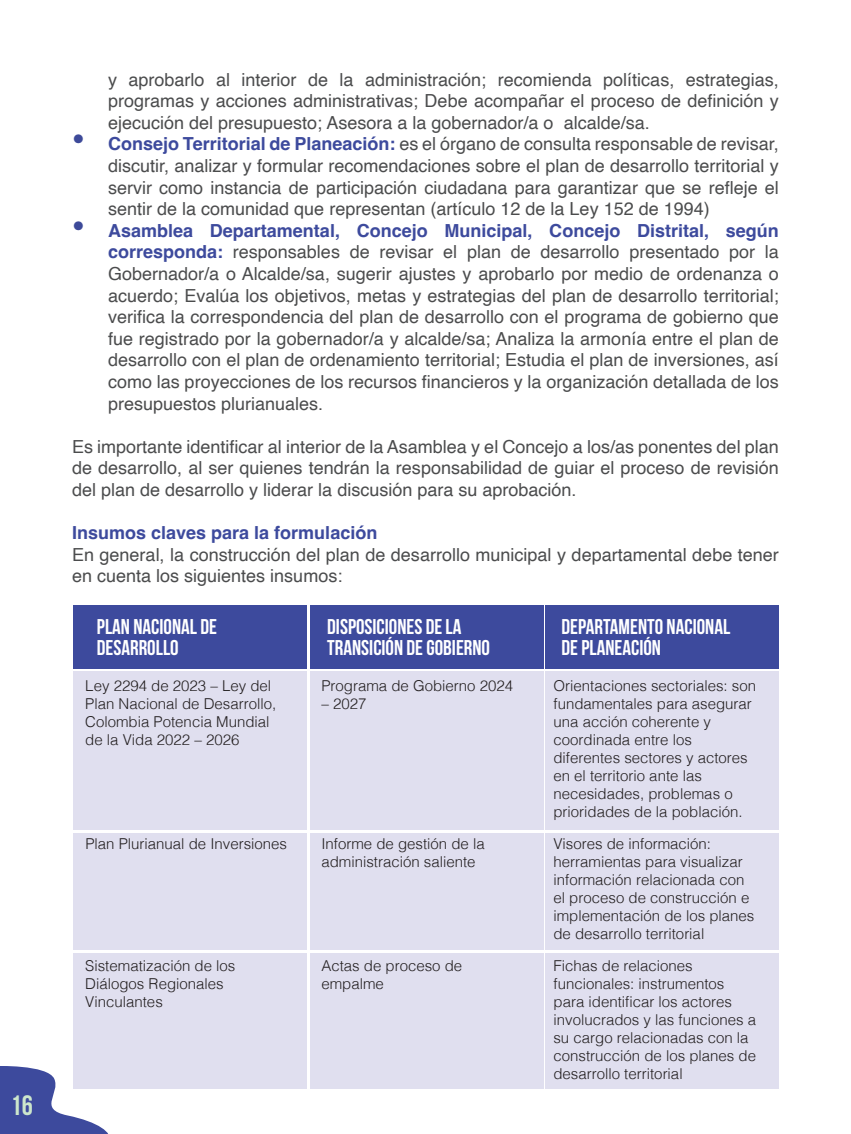
<style>
.page{position:relative;width:851px;height:1134px;background:#fff}
.page>*{position:absolute;margin:0;border:0;box-sizing:border-box;transform-origin:0 0}
.t1{font:700 28px "Bebas Neue";color:#cce6cc}
.t2{font:700 21.4px/21.4px "Bebas Neue";color:#fff}
.Estilo_de_párrafo_1{font:18px/21.6px "Helvetica";color:#4b4c4d;text-align:justify}
.Estilo_de_párrafo_1-2{font:700 18px "Helvetica";color:#3d4a9d}
.t3{font:300 15px/18px "Helvetica";color:#231f20}
.s1{font-family:"Bebas Neue";font-weight:700;font-size:32px;color:#3d4a99}
.s2{font-weight:700;color:#3d4a9d}
</style>
<div class="page">
<svg style="left:0;top:1066px;width:108px;height:68px"></svg>
<div style="left:73px;top:605px;width:234px;height:64px;background:#3d4a9d"></div>
<div style="left:310px;top:605px;width:233px;height:64px;background:#3d4a9d"></div>
<div style="left:545px;top:605px;width:234px;height:64px;background:#3d4a9d"></div>
<div style="left:73px;top:671px;width:234px;height:159px;background:#e0dfef"></div>
<div style="left:310px;top:671px;width:233px;height:159px;background:#e0dfef"></div>
<div style="left:545px;top:671px;width:234px;height:159px;background:#e0dfef"></div>
<div style="left:73px;top:833px;width:234px;height:117px;background:#e0dfef"></div>
<div style="left:310px;top:833px;width:233px;height:117px;background:#e0dfef"></div>
<div style="left:545px;top:833px;width:234px;height:117px;background:#e0dfef"></div>
<div style="left:73px;top:953px;width:234px;height:136px;background:#e0dfef"></div>
<div style="left:310px;top:953px;width:233px;height:136px;background:#e0dfef"></div>
<div style="left:545px;top:953px;width:234px;height:136px;background:#e0dfef"></div>
<h1 class="t1" style="left:11px;top:1090px;width:24px">16</h1>
<p class="Estilo_de_párrafo_1" style="left:108px;top:69px;width:672px">y aprobarlo al interior de la administración; recomienda políticas, estrategias, programas y acciones administrativas; Debe acompañar el proceso de definición y ejecución del presupuesto; Asesora a la gobernador/a o alcalde/sa.</p>
<p class="Estilo_de_párrafo_1" style="left:108px;top:134px;width:672px;text-indent:-36px"><span class="s1">•</span> <span class="s2">Consejo Territorial de Planeación:</span> es el órgano de consulta responsable de revisar, discutir, analizar y formular recomendaciones sobre el plan de desarrollo territorial y servir como instancia de participación ciudadana para garantizar que se refleje el sentir de la comunidad que representan (artículo 12 de la Ley 152 de 1994)</p>
<p class="Estilo_de_párrafo_1" style="left:108px;top:220px;width:672px;text-indent:-36px"><span class="s1">•</span> <span class="s2">Asamblea Departamental, Concejo Municipal, Concejo Distrital, según corresponda:</span> responsables de revisar el plan de desarrollo presentado por la Gobernador/a o Alcalde/sa, sugerir ajustes y aprobarlo por medio de ordenanza o acuerdo; Evalúa los objetivos, metas y estrategias del plan de desarrollo territorial; verifica la correspondencia del plan de desarrollo con el programa de gobierno que fue registrado por la gobernador/a y alcalde/sa; Analiza la armonía entre el plan de desarrollo con el plan de ordenamiento territorial; Estudia el plan de inversiones, así como las proyecciones de los recursos financieros y la organización detallada de los presupuestos plurianuales.</p>
<p class="Estilo_de_párrafo_1" style="left:72px;top:436px;width:708px">Es importante identificar al interior de la Asamblea y el Concejo a los/as ponentes del plan de desarrollo, al ser quienes tendrán la responsabilidad de guiar el proceso de revisión del plan de desarrollo y liderar la discusión para su aprobación.</p>
<p class="Estilo_de_párrafo_1-2" style="left:72px;top:522px;width:307px">Insumos claves para la formulación</p>
<p class="Estilo_de_párrafo_1" style="left:72px;top:544px;width:708px">En general, la construcción del plan de desarrollo municipal y departamental debe tener en cuenta los siguientes insumos:</p>
<p class="t2" style="left:97px;top:616px;width:122px">PLAN NACIONAL DE<br>DESARROLLO</p>
<p class="t2" style="left:327px;top:616px;width:164px">DISPOSICIONES DE LA<br>TRANSICIÓN DE GOBIERNO</p>
<p class="t2" style="left:561px;top:616px;width:170px">DEPARTAMENTO NACIONAL<br>DE PLANEACIÓN</p>
<p class="t3" style="left:85px;top:675px;width:192px">Ley 2294 de 2023 – Ley del<br>Plan Nacional de Desarrollo,<br>Colombia Potencia Mundial de la Vida 2022 – 2026</p>
<p class="t3" style="left:553px;top:675px;width:204px">Orientaciones sectoriales: son fundamentales para asegurar una acción coherente y coordinada entre los diferentes sectores y actores en el territorio ante las necesidades, problemas o prioridades de la población.</p>
<p class="t3" style="left:553px;top:834px;width:202px">Visores de información: herramientas para visualizar información relacionada con el proceso de construcción e implementación de los planes de desarrollo territorial</p>
<p class="t3" style="left:321px;top:675px;width:193px">Programa de Gobierno 2024</p>
<p class="t3" style="left:321px;top:693px;width:47px">– 2027</p>
<p class="t3" style="left:321px;top:834px;width:165px">Informe de gestión de la administración saliente</p>
<p class="t3" style="left:85px;top:834px;width:203px">Plan Plurianual de Inversiones</p>
<p class="t3" style="left:85px;top:956px;width:151px">Sistematización de los<br>Diálogos Regionales<br>Vinculantes</p>
<p class="t3" style="left:321px;top:956px;width:142px">Actas de proceso de empalme</p>
<p class="t3" style="left:553px;top:956px;width:204px">Fichas de relaciones funcionales: instrumentos para identificar los actores involucrados y las funciones a su cargo relacionadas con la construcción de los planes de desarrollo territorial</p>
</div>
